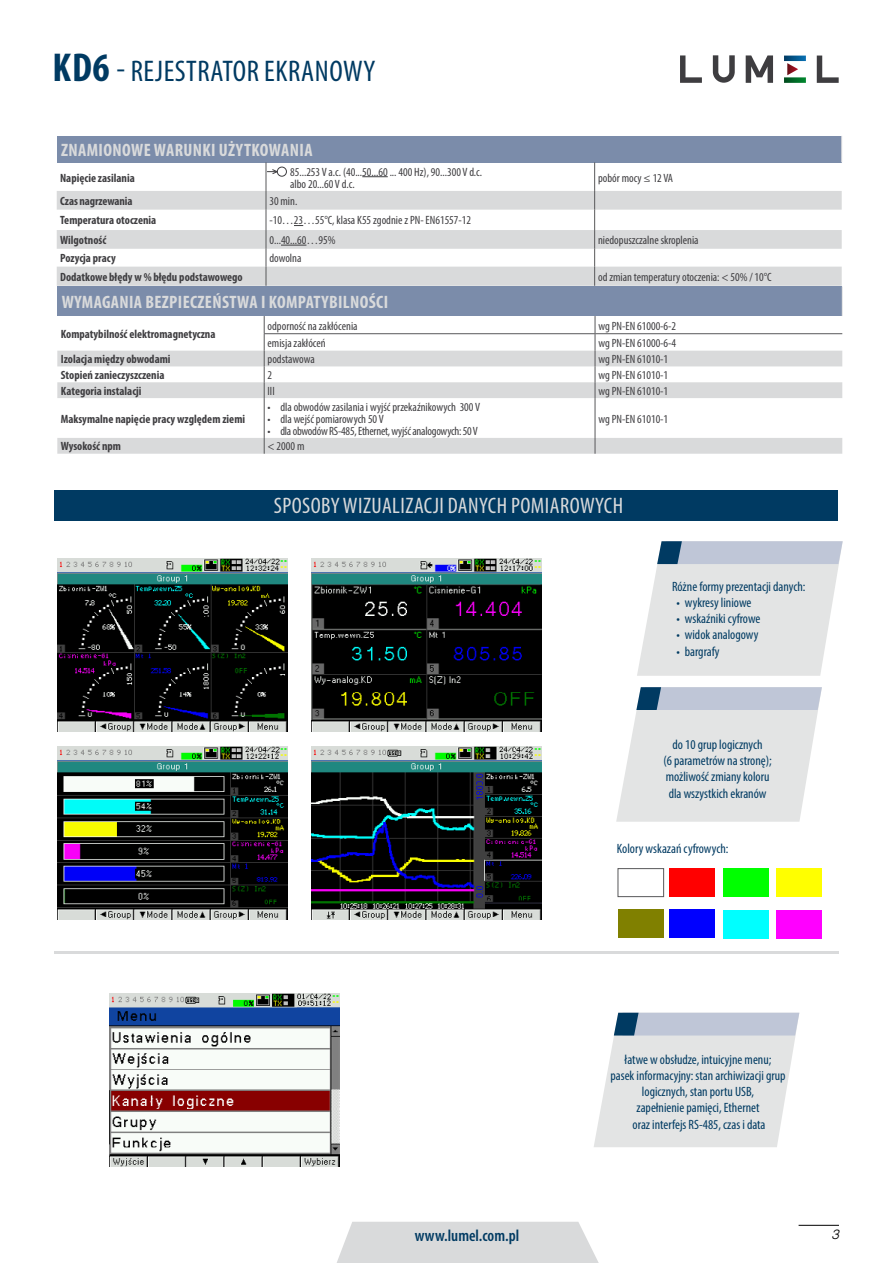
<style>
.page{position:relative;width:893px;height:1263px;background:#fff}
.page>*{position:absolute;margin:0;border:0;box-sizing:border-box;transform-origin:0 0}
.t1{font:condensed 30px "Myriad Pro";letter-spacing:.02em;color:#003a62}
.t2{font:condensed 22.5px "Myriad Pro";letter-spacing:.02em;color:#d9dadb}
.t3{font:700 condensed 18px "Myriad Pro";letter-spacing:.02em;color:#d9dadb}
.t4{font:600 condensed 16.5px "Myriad Pro";color:#003a62}
.t5{font:condensed 13.5px/16.2px "Myriad Pro";color:#003a62;text-align:center}
.t6{font:italic 300 13.5px "PL Switzerland";color:#000}
.t7{font:condensed 12px/12px "Myriad Pro";color:#3e3d40}
.t8{font:700 condensed 12px "Myriad Pro";color:#3e3d40}
.t9{font:condensed 12px "Myriad Pro";letter-spacing:-.02em;color:#3e3d40}
.s1{font-weight:700;font-size:40.5px}
.s2{font-size:31.5px}
</style>
<div class="page">
<svg style="left:337px;top:1222px;width:262px;height:41px;background:#dbdcdd"></svg>
<hr style="left:799px;top:1225px;width:40px;height:1px;background:#000">
<svg style="left:746px;top:55px;width:27px;height:28px"></svg>
<svg style="left:680px;top:55px;width:22px;height:28px"></svg>
<svg style="left:817px;top:56px;width:22px;height:27px"></svg>
<svg style="left:784px;top:77px;width:22px;height:6px"></svg>
<svg style="left:713px;top:55px;width:22px;height:28px"></svg>
<svg style="left:784px;top:56px;width:22px;height:5px"></svg>
<svg style="left:787px;top:63px;width:11px;height:12px"></svg>
<div style="left:57px;top:287px;width:785px;height:29px;background:#7b8caa"></div>
<svg style="left:57px;top:351px;width:785px;height:103px"></svg>
<svg style="left:842px;top:287px;width:1px;height:29px"></svg>
<hr style="left:264px;top:398px;width:1px;height:40px;background:#58585a">
<hr style="left:595px;top:398px;width:1px;height:40px;background:#58585a">
<svg style="left:264px;top:316px;width:1px;height:82px"></svg>
<svg style="left:595px;top:316px;width:1px;height:82px"></svg>
<hr style="left:264px;top:333px;width:331px;height:1px;background:#58585a">
<hr style="left:595px;top:333px;width:247px;height:1px;background:#58585a">
<svg style="left:264px;top:438px;width:1px;height:16px"></svg>
<svg style="left:595px;top:438px;width:1px;height:16px"></svg>
<div style="left:57px;top:136px;width:785px;height:26px;background:#7b8caa"></div>
<svg style="left:57px;top:191px;width:785px;height:95px;fill:#d9dadb"></svg>
<svg style="left:841px;top:136px;width:1px;height:26px"></svg>
<svg style="left:594px;top:162px;width:1px;height:124px"></svg>
<svg style="left:362px;top:176px;width:26px;height:1px"></svg>
<svg style="left:266px;top:162px;width:40px;height:124px"></svg>
<div style="left:54px;top:490px;width:784px;height:31px;background:#003a62"></div>
<svg style="left:616px;top:687px;width:206px;height:135px;background:#dde0e3"></svg>
<div style="left:618px;top:909px;width:46px;height:28px;background:#808000"></div>
<div style="left:618px;top:868px;width:46px;height:29px;background:#fff;border:1px solid #58585a"></div>
<div style="left:723px;top:869px;width:46px;height:28px;background:#0f0"></div>
<div style="left:776px;top:868px;width:46px;height:28px;background:#ff0"></div>
<div style="left:669px;top:909px;width:46px;height:28px;background:#00f"></div>
<div style="left:723px;top:910px;width:46px;height:28px;background:#0ff"></div>
<div style="left:776px;top:910px;width:46px;height:28px;background:#f0f"></div>
<div style="left:669px;top:868px;width:46px;height:28px;background:#f00"></div>
<svg style="left:594px;top:1013px;width:205px;height:134px;background:#dde0e3"></svg>
<hr style="left:54px;top:951px;width:785px;height:2px;background:#d9dadb">
<svg style="left:637px;top:541px;width:206px;height:135px;background:#dde0e3"></svg>
<img style="left:57px;top:558px;width:231px;height:173px">
<svg style="left:262px;top:558px;width:5px;height:7px"></svg>
<svg style="left:275px;top:558px;width:4px;height:7px"></svg>
<img style="left:311px;top:558px;width:231px;height:173px">
<svg style="left:516px;top:558px;width:4px;height:7px"></svg>
<svg style="left:528px;top:558px;width:4px;height:7px"></svg>
<img style="left:57px;top:746px;width:231px;height:173px">
<svg style="left:262px;top:746px;width:5px;height:7px"></svg>
<svg style="left:275px;top:746px;width:4px;height:7px"></svg>
<img style="left:311px;top:746px;width:231px;height:173px">
<svg style="left:516px;top:746px;width:4px;height:7px"></svg>
<svg style="left:529px;top:746px;width:4px;height:7px"></svg>
<img style="left:109px;top:993px;width:230px;height:173px">
<svg style="left:314px;top:994px;width:4px;height:6px"></svg>
<svg style="left:327px;top:993px;width:4px;height:7px"></svg>
<img style="left:109px;top:994px;width:187px;height:13px">
<h1 class="t1" style="left:53px;top:53px;width:136px"><span class="s1">KD6</span> <span class="s2">-</span> REJESTRATOR</h1>
<h1 class="t1" style="left:264px;top:53px;width:27px">EKRANOWY</h1>
<h3 class="t3" style="left:61px;top:139px;width:10px">Znami</h3>
<h3 class="t3" style="left:103px;top:139px;width:187px">onowe warunki użytkowania</h3>
<p class="t8" style="left:60px;top:170px;width:76px">Napięcie zasilania</p>
<p class="t7" style="left:290px;top:165px;width:194px">85...253 V a.c. (40...50...60 ... 400 Hz), 90...300 V d.c. albo 20...60 V d.c.</p>
<p class="t7" style="left:598px;top:171px;width:76px">pobór mocy ≤ 12 VA</p>
<p class="t8" style="left:60px;top:193px;width:74px">Czas nagrzewania</p>
<p class="t7" style="left:269px;top:195px;width:29px">30 min.</p>
<p class="t8" style="left:60px;top:213px;width:98px">Temperatura otoczenia</p>
<p class="t7" style="left:269px;top:214px;width:203px">-10…23…55°C, klasa K55 zgodnie z PN- EN61557-12</p>
<p class="t8" style="left:60px;top:232px;width:48px">Wilgotność</p>
<p class="t7" style="left:269px;top:234px;width:68px">0...40...60…95%</p>
<p class="t7" style="left:598px;top:234px;width:102px">niedopuszczalne skroplenia</p>
<p class="t8" style="left:60px;top:251px;width:57px">Pozycja pracy</p>
<p class="t7" style="left:269px;top:252px;width:34px">dowolna</p>
<p class="t8" style="left:60px;top:269px;width:184px">Dodatkowe błędy w % błędu podstawowego</p>
<p class="t7" style="left:598px;top:271px;width:175px">od zmian temperatury otoczenia: &lt; 50% / 10°C</p>
<h3 class="t3" style="left:62px;top:291px;width:30px">Wymagania</h3>
<h3 class="t3" style="left:145px;top:291px;width:151px">bezpieczeństwa i kompat</h3>
<h3 class="t3" style="left:321px;top:291px;width:62px">ybi lności</h3>
<p class="t8" style="left:61px;top:327px;width:156px">Kompatybilność elektromagnetyczna</p>
<p class="t7" style="left:268px;top:320px;width:91px">odporność na zakłócenia</p>
<p class="t7" style="left:598px;top:320px;width:79px">wg PN-EN 61000-6-2</p>
<p class="t7" style="left:268px;top:337px;width:60px">emisja zakłóceń</p>
<p class="t7" style="left:598px;top:337px;width:79px">wg PN-EN 61000-6-4</p>
<p class="t8" style="left:61px;top:352px;width:111px">Izolacja między obwodami</p>
<p class="t7" style="left:268px;top:353px;width:49px">podstawowa</p>
<p class="t7" style="left:598px;top:353px;width:71px">wg PN-EN 61010-1</p>
<p class="t8" style="left:61px;top:367px;width:105px">Stopień zanieczyszczenia</p>
<p class="t7" style="left:268px;top:369px;width:6px">2</p>
<p class="t7" style="left:598px;top:369px;width:71px">wg PN-EN 61010-1</p>
<p class="t8" style="left:61px;top:383px;width:82px">Kategoria instalacji</p>
<p class="t7" style="left:268px;top:385px;width:3px">III</p>
<p class="t7" style="left:598px;top:385px;width:71px">wg PN-EN 61010-1</p>
<p class="t8" style="left:61px;top:411px;width:186px">Maksymalne napięcie pracy względem ziemi</p>
<p class="t7" style="left:268px;top:400px;width:214px">• dla obwodów zasilania i wyjść przekaźnikowych 300 V</p>
<p class="t7" style="left:268px;top:412px;width:118px">• dla wejść pomiarowych 50 V</p>
<p class="t9" style="left:268px;top:423px;width:212px">• dla obwodów RS-485, Ethernet, wyjść analogowych: 50 V</p>
<p class="t7" style="left:598px;top:412px;width:71px">wg PN-EN 61010-1</p>
<p class="t8" style="left:61px;top:439px;width:62px">Wysokość npm</p>
<p class="t7" style="left:268px;top:440px;width:38px">&lt; 2000 m</p>
<h2 class="t2" style="left:274px;top:491px;width:340px">sposoby wizualizacj i danych pomiarowych</h2>
<p class="t5" style="left:672px;top:578px;width:135px">Różne formy prezentacji danych:</p>
<p class="t5" style="left:676px;top:594px;width:77px">• wykresy liniowe</p>
<p class="t5" style="left:676px;top:610px;width:86px">• wskaźniki cyfrowe</p>
<p class="t5" style="left:676px;top:627px;width:84px">• widok analogowy</p>
<p class="t5" style="left:676px;top:643px;width:45px">• bargrafy</p>
<p class="t5" style="left:663px;top:736px;width:110px">do 10 grup logicznych<br>(6 parametrów na stronę); możliwość zmiany koloru dla wszystkich ekranów</p>
<p class="t5" style="left:617px;top:840px;width:113px">Kolory wskazań cyfrowych:</p>
<p class="t5" style="left:610px;top:1051px;width:176px">łatwe w obsłudze, intuicyjne menu;<br>pasek informacyjny: stan archiwizacji grup logicznych, stan portu USB,<br>zapełnienie pamięci, Ethernet<br>oraz interfejs RS-485, czas i data</p>
<h3 class="t4" style="left:415px;top:1225px;width:106px">www.lumel.com.pl</h3>
<p class="t6" style="left:831px;top:1226px;width:9px">3</p>
</div>
